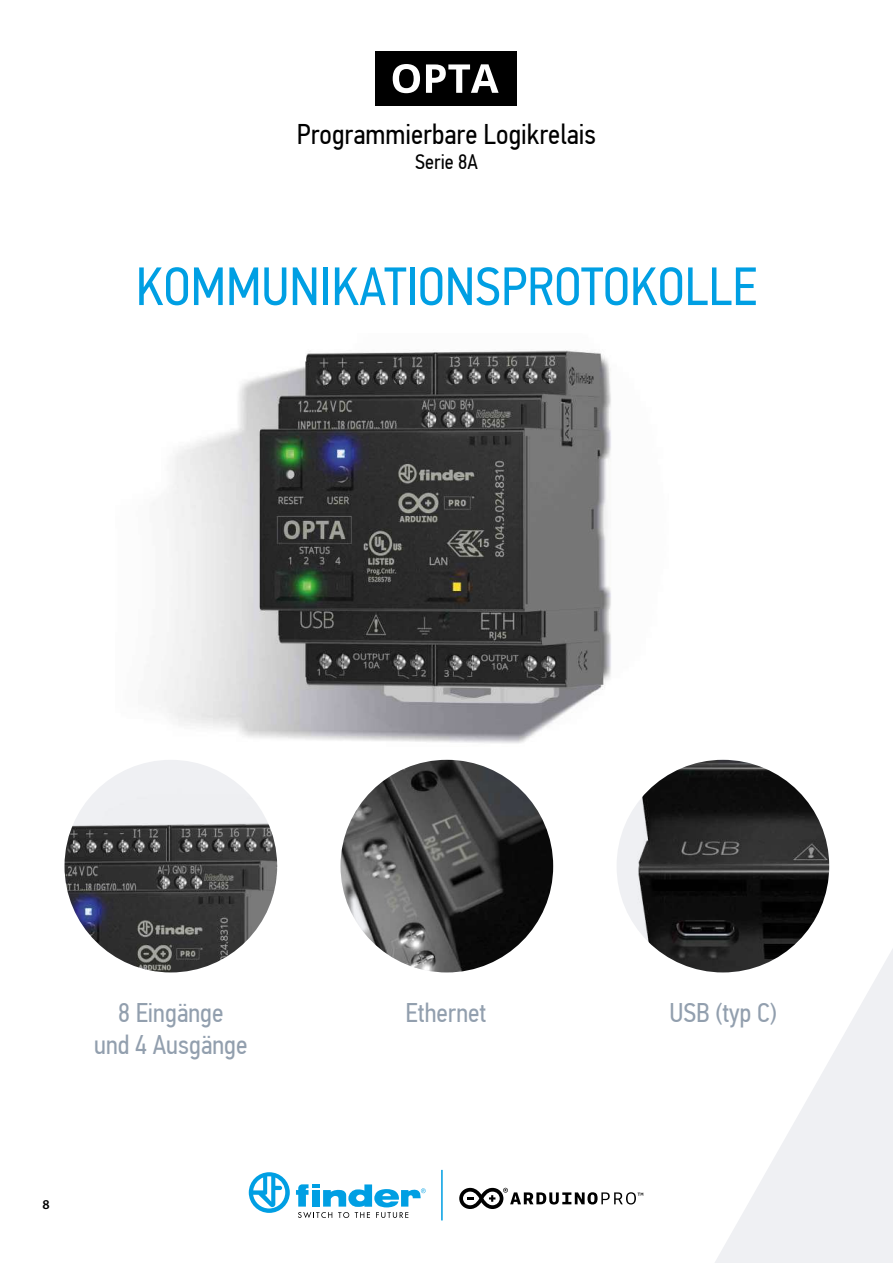
<style>
.page{position:relative;width:893px;height:1263px;background:#fff}
.page>*{position:absolute;margin:0;border:0;box-sizing:border-box;transform-origin:0 0}
.t1{font:54px "PF Din Text Cond Pro";color:#009fe3}
.t2{font:28.5px "PF Din Text Cond Pro";color:#000}
.t3{font:27px "PF Din Text Cond Pro";color:#929fae}
.t4{font:21px "PF Din Text Cond Pro";color:#000}
.t5{font:600 13.5px "Myriad Pro";color:#000}
</style>
<div class="page">
<svg style="left:249px;top:1172px;width:41px;height:41px"></svg>
<svg style="left:296px;top:1184px;width:130px;height:34px"></svg>
<svg style="left:459px;top:1188px;width:184px;height:21px"></svg>
<hr style="left:441px;top:1170px;width:2px;height:50px;background:#009fe3">
<svg style="left:714px;top:948px;width:179px;height:315px;fill:#eff0f3"></svg>
<div style="left:376px;top:51px;width:141px;height:54px;background:#000"></div>
<svg style="left:393px;top:64px;width:27px;height:29px"></svg>
<svg style="left:426px;top:64px;width:73px;height:29px"></svg>
<img style="left:341px;top:760px;width:212px;height:212px;border-radius:106px">
<img style="left:617px;top:760px;width:212px;height:212px;border-radius:106px">
<div style="left:65px;top:760px;width:212px;height:212px;background:#eff0f3;border-radius:50%"></div>
<img style="left:65px;top:787px;width:212px;height:185px">
<img style="left:162px;top:350px;width:449px;height:393px">
<p class="t2" style="left:297px;top:117px;width:301px">Programmierbare Logikrelais</p>
<p class="t4" style="left:415px;top:149px;width:64px">Serie 8A</p>
<h1 class="t1" style="left:136px;top:254px;width:623px">KOMMUNIKATIONSPROTOKOLLE</h1>
<p class="t3" style="left:118px;top:996px;width:107px">8 Eingänge</p>
<p class="t3" style="left:405px;top:996px;width:82px">Ethernet</p>
<p class="t3" style="left:669px;top:996px;width:109px">USB (typ C)</p>
<p class="t3" style="left:94px;top:1029px;width:155px">und 4 Ausgänge</p>
<p class="t5" style="left:43px;top:1196px;width:9px">8</p>
</div>
